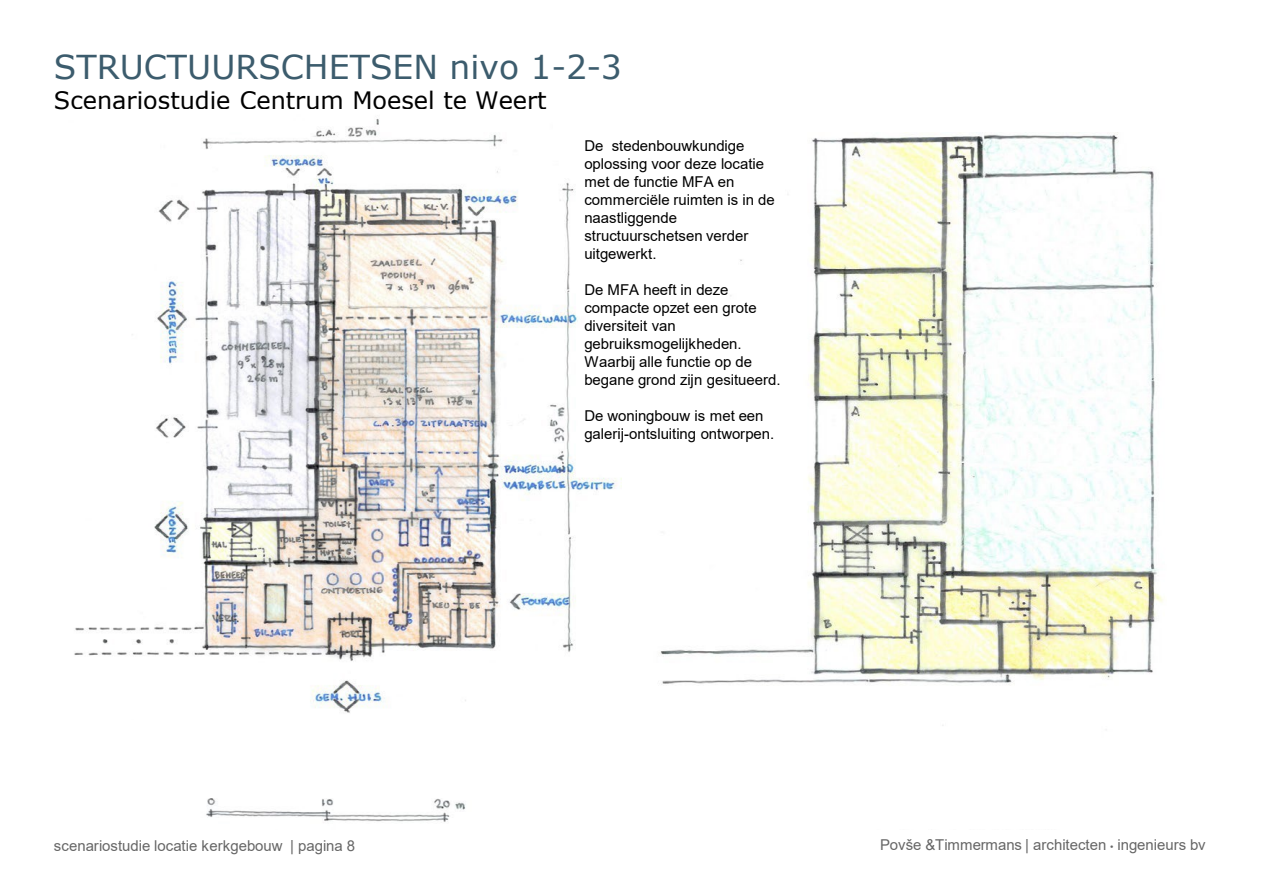
<style>
.page{position:relative;width:1264px;height:894px;background:#fff}
.page>*{position:absolute;margin:0;border:0;box-sizing:border-box;transform-origin:0 0}
.t1{font:33px "Verdana";color:#3c5c6d}
.t2{font:24px "Verdana";color:#000}
.t3{font:15px/18px "Arial";color:#000}
.t4{font:15px "Arial";color:#666}
.s1{font-family:"Arial Unicode MS";font-size:9.75px}
</style>
<div class="page">
<img style="left:74px;top:119px;width:547px;height:703px">
<img style="left:660px;top:132px;width:503px;height:594px">
<div style="left:54px;top:719px;width:444px;height:79px;background:#fff"></div>
<h2 class="t1" style="left:54px;top:44px;width:569px">STRUCTUURSCHETSEN nivo 1-2-3</h2>
<h2 class="t2" style="left:54px;top:83px;width:494px">Scenariostudie Centrum Moesel te Weert</h2>
<p class="t3" style="left:584px;top:137px;width:192px">De stedenbouwkundige oplossing voor deze locatie met de functie MFA en commerciële ruimten is in de naastliggende structuurschetsen verder uitgewerkt.</p>
<p class="t3" style="left:584px;top:281px;width:198px">De MFA heeft in deze compacte opzet een grote diversiteit van gebruiksmogelijkheden.<br>Waarbij alle functie op de begane grond zijn gesitueerd.</p>
<p class="t3" style="left:584px;top:407px;width:191px">De woningbouw is met een galerij-ontsluiting ontworpen.</p>
<p class="t4" style="left:54px;top:834px;width:302px">scenariostudie locatie kerkgebouw | pagina 8</p>
<p class="t4" style="left:879px;top:834px;width:327px">Povše &amp;Timmermans | architecten <span class="s1">•</span> ingenieurs bv</p>
</div>
